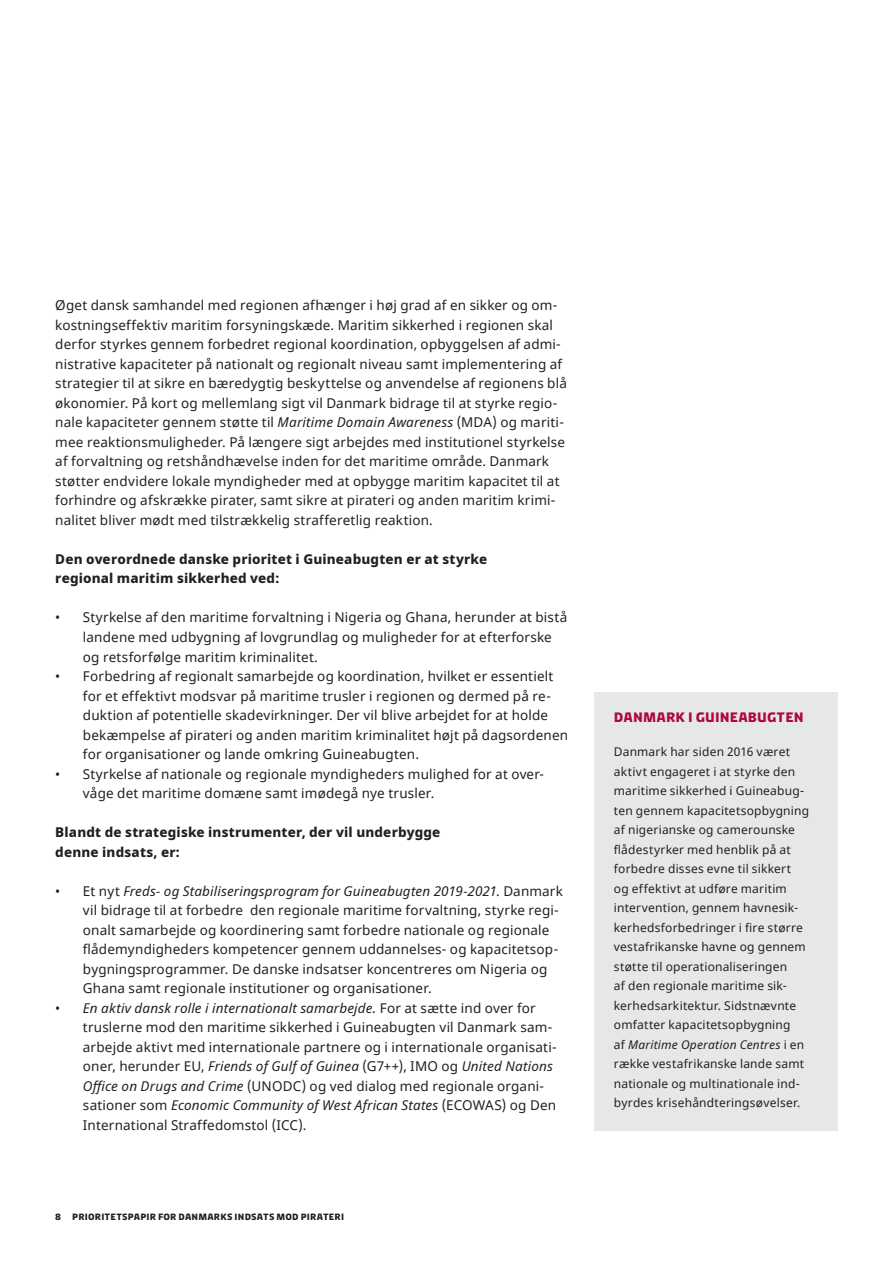
<style>
.page{position:relative;width:893px;height:1263px;background:#fff}
.page>*{position:absolute;margin:0;border:0;box-sizing:border-box;transform-origin:0 0}
.Brød{font:13.5px/19.5px "Noto Sans";letter-spacing:.015em;color:#231f20}
.mr_lille{font:800 13.5px/19.5px "Noto Sans";letter-spacing:.01em;color:#231f20}
.Boks_ru{font:700 13.5px "Diplomacy";letter-spacing:.005em;color:#ad083f}
.Boks_br{font:12px/19.5px "Noto Sans";letter-spacing:.02em;color:#231f20}
.t1{font:700 9px "Diplomacy";letter-spacing:.02em;color:#231f20}
.s1{font-style:italic}
</style>
<div class="page">
<div style="left:594px;top:692px;width:244px;height:439px;background:#e6e7e9"></div>
<p class="Brød" style="left:55px;top:296px;width:513px">Øget dansk samhandel med regionen afhænger i høj grad af en sikker og om&shy;kostningseffektiv maritim forsyningskæde. Maritim sikkerhed i regionen skal derfor styrkes gennem forbedret regional koordination, opbyggelsen af admi&shy;nistrative kapaciteter på nationalt og regionalt niveau samt implementering af strategier til at sikre en bæredygtig beskyttelse og anvendelse af regionens blå økonomier. På kort og mellemlang sigt vil Danmark bidrage til at styrke regio&shy;nale kapaciteter gennem støtte til <span class="s1">Maritime Domain Awareness</span> (MDA) og mariti&shy;mee reaktionsmuligheder. På længere sigt arbejdes med institutionel styrkelse af forvaltning og retshåndhævelse inden for det maritime område. Danmark støtter endvidere lokale myndigheder med at opbygge maritim kapacitet til at forhindre og afskrække pirater, samt sikre at pirateri og anden maritim krimi&shy;nalitet bliver mødt med tilstrækkelig strafferetlig reaktion.</p>
<p class="mr_lille" style="left:55px;top:549px;width:433px">Den overordnede danske prioritet i Guineabugten er at styrke regional maritim sikkerhed ved:</p>
<p class="Brød" style="left:83px;top:608px;width:486px;text-indent:-28px">• Styrkelse af den maritime forvaltning i Nigeria og Ghana, herunder at bistå landene med udbygning af lovgrundlag og muligheder for at efterforske og retsforfølge maritim kriminalitet.</p>
<p class="Brød" style="left:83px;top:667px;width:487px;text-indent:-28px">• Forbedring af regionalt samarbejde og koordination, hvilket er essentielt for et effektivt modsvar på maritime trusler i regionen og dermed på re&shy;duktion af potentielle skadevirkninger. Der vil blive arbejdet for at holde bekæmpelse af pirateri og anden maritim kriminalitet højt på dagsordenen for organisationer og lande omkring Guineabugten.</p>
<p class="Brød" style="left:83px;top:764px;width:463px;text-indent:-28px">• Styrkelse af nationale og regionale myndigheders mulighed for at over&shy;våge det maritime domæne samt imødegå nye trusler.</p>
<p class="mr_lille" style="left:55px;top:822px;width:387px">Blandt de strategiske instrumenter, der vil underbygge denne indsats, er:</p>
<p class="Brød" style="left:83px;top:881px;width:481px;text-indent:-28px">• Et nyt <span class="s1">Freds- og Stabiliseringsprogram for Guineabugten 2019-2021</span>. Danmark vil bidrage til at forbedre den regionale maritime forvaltning, styrke regi&shy;onalt samarbejde og koordinering samt forbedre nationale og regionale flådemyndigheders kompetencer gennem uddannelses- og kapacitetsop&shy;bygningsprogrammer. De danske indsatser koncentreres om Nigeria og Ghana samt regionale institutioner og organisationer.</p>
<p class="Brød" style="left:83px;top:998px;width:475px;text-indent:-28px">• <span class="s1">En aktiv dansk rolle i internationalt samarbejde.</span> For at sætte ind over for truslerne mod den maritime sikkerhed i Guineabugten vil Danmark sam&shy;arbejde aktivt med internationale partnere og i internationale organisati&shy;oner, herunder EU, <span class="s1">Friends of Gulf of Guinea</span> (G7++), IMO og <span class="s1">United Nations Office on Drugs and Crime</span> (UNODC) og ved dialog med regionale organi&shy;sationer som <span class="s1">Economic Community of West African States</span> (ECOWAS) og Den International Straffedomstol (ICC).</p>
<p class="t1" style="left:55px;top:1211px;width:290px">8 PRIORITETSPAPIR FOR DANMARKS INDSATS MOD PIRATERI</p>
<p class="Boks_ru" style="left:614px;top:708px;width:191px">DANMARK I GUINEABUGTEN</p>
<p class="Boks_br" style="left:614px;top:743px;width:197px">Danmark har siden 2016 været aktivt engageret i at styrke den maritime sikkerhed i Guineabug&shy;ten gennem kapacitetsopbygning af nigerianske og camerounske flådestyrker med henblik på at forbedre disses evne til sikkert<br>og effektivt at udføre maritim intervention, gennem havnesik&shy;kerhedsforbedringer i fire større vestafrikanske havne og gennem støtte til operationaliseringen<br>af den regionale maritime sik&shy;kerhedsarkitektur. Sidstnævnte omfatter kapacitetsopbygning<br>af <span class="s1">Maritime Operation Centres</span> i en række vestafrikanske lande samt nationale og multinationale ind&shy;byrdes krisehåndteringsøvelser.</p>
</div>
